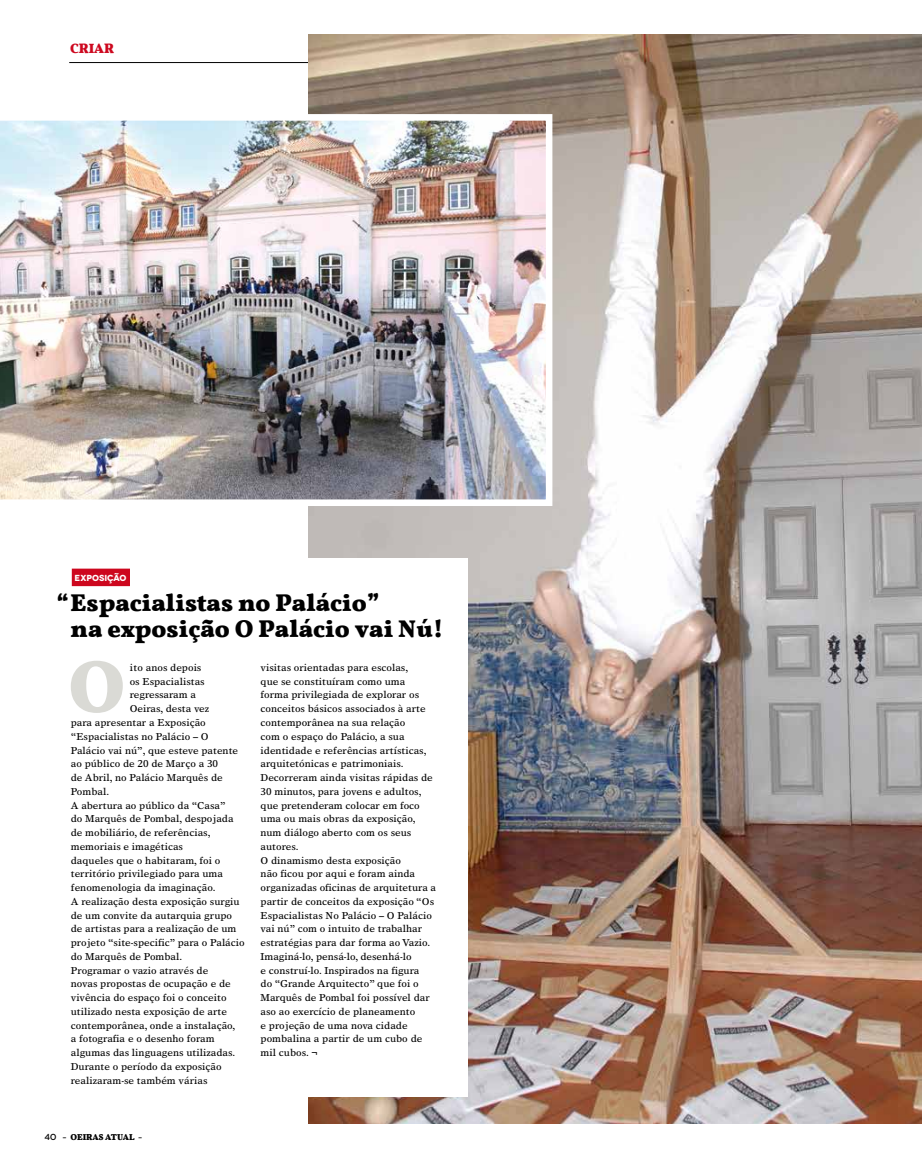
<style>
.page{position:relative;width:922px;height:1170px;background:#fff}
.page>*{position:absolute;margin:0;border:0;box-sizing:border-box;transform-origin:0 0}
.t1{font:700 75.12px "Vollkorn";color:#dadad5}
.t2{font:700 24.62px/25.2px "Vollkorn";color:#000}
.t3{font:700 13.75px "Vollkorn";color:#cd071e}
.t4{font:10px/13.8px "Times Europa LT";color:#000}
.t5{font:700 8.75px "Vollkorn";color:#000}
.t6{font:700 8.75px "Novecentowide";color:#fff}
.s1{font-size:24.38px}
.s2{font-family:"Novecentowide";font-weight:500}
.s3{font-family:"Foundry Wilson";font-weight:400}
</style>
<div class="page">
<hr style="left:69px;top:62px;width:852px;height:1px;background:#000">
<img style="left:308px;top:35px;width:613px;height:1088px">
<div style="left:44px;top:557px;width:424px;height:539px;background:#fff"></div>
<div style="left:72px;top:568px;width:58px;height:18px;background:#cd071e"></div>
<img style="left:0;top:114px;width:552px;height:392px">
<h3 class="t3" style="left:70px;top:40px;width:45px">CRIAR</h3>
<p class="t6" style="left:75px;top:572px;width:53px">EXPOSIÇÃO</p>
<h2 class="t2" style="left:71px;top:590px;width:374px;text-indent:-14px"><span class="s1">“</span>Espacialistas no Palácio”<br>na exposição O Palácio vai Nú!</h2>
<h1 class="t1" style="left:68px;top:640px;width:59px">O</h1>
<p class="t4" style="left:130px;top:660px;width:73px">ito anos depois</p>
<p class="t4" style="left:130px;top:674px;width:76px">os Espacialistas</p>
<p class="t4" style="left:130px;top:688px;width:68px">regressaram a</p>
<p class="t4" style="left:130px;top:701px;width:81px">Oeiras, desta vez</p>
<p class="t4" style="left:71px;top:715px;width:136px">para apresentar a Exposição</p>
<p class="t4" style="left:71px;top:729px;width:139px">“Espacialistas no Palácio – O</p>
<p class="t4" style="left:71px;top:743px;width:169px">Palácio vai nú”, que esteve patente</p>
<p class="t4" style="left:71px;top:756px;width:149px">ao público de 20 de Março a 30</p>
<p class="t4" style="left:71px;top:770px;width:153px">de Abril, no Palácio Marquês de</p>
<p class="t4" style="left:71px;top:784px;width:40px">Pombal.</p>
<p class="t4" style="left:71px;top:798px;width:156px">A abertura ao público da “Casa”</p>
<p class="t4" style="left:71px;top:811px;width:164px">do Marquês de Pombal, despojada</p>
<p class="t4" style="left:71px;top:825px;width:141px">de mobiliário, de referências,</p>
<p class="t4" style="left:71px;top:839px;width:114px">memoriais e imagéticas</p>
<p class="t4" style="left:71px;top:853px;width:151px">daqueles que o habitaram, foi o</p>
<p class="t4" style="left:71px;top:866px;width:154px">território privilegiado para uma</p>
<p class="t4" style="left:71px;top:880px;width:146px">fenomenologia da imaginação.</p>
<p class="t4" style="left:71px;top:894px;width:170px">A realização desta exposição surgiu</p>
<p class="t4" style="left:71px;top:908px;width:163px">de um convite da autarquia grupo</p>
<p class="t4" style="left:71px;top:921px;width:167px">de artistas para a realização de um</p>
<p class="t4" style="left:71px;top:935px;width:175px">projeto “site-specific” para o Palácio</p>
<p class="t4" style="left:71px;top:949px;width:113px">do Marquês de Pombal.</p>
<p class="t4" style="left:71px;top:963px;width:139px">Programar o vazio através de</p>
<p class="t4" style="left:71px;top:976px;width:161px">novas propostas de ocupação e de</p>
<p class="t4" style="left:71px;top:990px;width:157px">vivência do espaço foi o conceito</p>
<p class="t4" style="left:71px;top:1004px;width:157px">utilizado nesta exposição de arte</p>
<p class="t4" style="left:71px;top:1018px;width:166px">contemporânea, onde a instalação,</p>
<p class="t4" style="left:71px;top:1031px;width:145px">a fotografia e o desenho foram</p>
<p class="t4" style="left:71px;top:1045px;width:166px">algumas das linguagens utilizadas.</p>
<p class="t4" style="left:71px;top:1059px;width:152px">Durante o período da exposição</p>
<p class="t4" style="left:71px;top:1073px;width:138px">realizaram-se também várias</p>
<p class="t4" style="left:260px;top:660px;width:177px">visitas orientadas para escolas,<br>que se constituíram como uma<br>forma privilegiada de explorar os conceitos básicos associados à arte contemporânea na sua relação<br>com o espaço do Palácio, a sua identidade e referências artísticas, arquitetónicas e patrimoniais.<br>Decorreram ainda visitas rápidas de<br>30 minutos, para jovens e adultos, que pretenderam colocar em foco uma ou mais obras da exposição, num diálogo aberto com os seus autores.<br>O dinamismo desta exposição<br>não ficou por aqui e foram ainda organizadas oficinas de arquitetura a partir de conceitos da exposição “Os<br>Espacialistas No Palácio – O Palácio vai nú” com o intuito de trabalhar estratégias para dar forma ao Vazio.<br>Imaginá-lo, pensá-lo, desenhá-lo<br>e construí-lo. Inspirados na figura<br>do “Grande Arquitecto” que foi o<br>Marquês de Pombal foi possível dar aso ao exercício de planeamento<br>e projeção de uma nova cidade pombalina a partir de um cubo de mil cubos. ¬</p>
<p class="t5" style="left:45px;top:1130px;width:99px"><span class="s2">40</span> <span class="s3">-</span> OEIRAS ATUAL <span class="s3">-</span></p>
</div>
